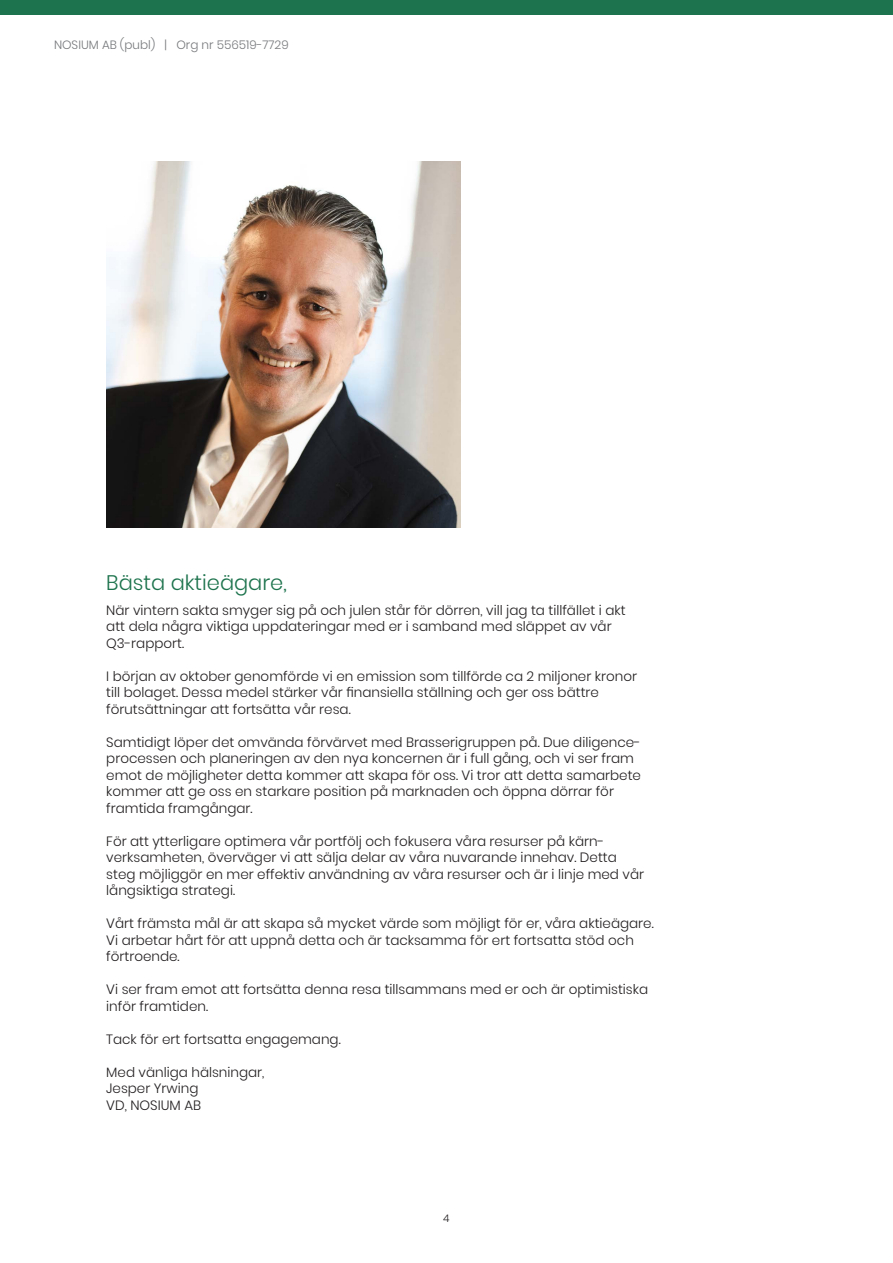
<style>
.page{position:relative;width:893px;height:1263px;background:#fff}
.page>*{position:absolute;margin:0;border:0;box-sizing:border-box;transform-origin:0 0}
.Huvudrubrik_3{font:300 21px "Poppins";color:#1d734d}
.Brödtexter{font:300 13.5px/16.5px "Poppins";color:#231f20}
.t1{font:300 12px "Poppins";color:#76787b}
.t2{font:300 10.5px "Poppins";color:#231f20}
</style>
<div class="page">
<div style="left:0;top:0;width:893px;height:15px;background:#1d734d"></div>
<img style="left:106px;top:162px;width:354px;height:365px">
<p class="t1" style="left:54px;top:38px;width:236px">NOSIUM AB (publ) | Org nr 556519-7729</p>
<p class="Huvudrubrik_3" style="left:106px;top:570px;width:182px">Bästa aktieägare,</p>
<p class="Brödtexter" style="left:106px;top:602px;width:521px">När vintern sakta smyger sig på och julen står för dörren, vill jag ta tillfället i akt att dela några viktiga uppdateringar med er i samband med släppet av vår<br>Q3-rapport.</p>
<p class="Brödtexter" style="left:106px;top:668px;width:532px">I början av oktober genomförde vi en emission som tillförde ca 2 miljoner kronor till bolaget. Dessa medel stärker vår finansiella ställning och ger oss bättre förutsättningar att fortsätta vår resa.</p>
<p class="Brödtexter" style="left:106px;top:734px;width:536px">Samtidigt löper det omvända förvärvet med Brasserigruppen på. Due diligence&shy;processen och planeringen av den nya koncernen är i full gång, och vi ser fram emot de möjligheter detta kommer att skapa för oss. Vi tror att detta samarbete kommer att ge oss en starkare position på marknaden och öppna dörrar för framtida framgångar.</p>
<p class="Brödtexter" style="left:106px;top:833px;width:539px">För att ytterligare optimera vår portfölj och fokusera våra resurser på kärn&shy;verksamheten, överväger vi att sälja delar av våra nuvarande innehav. Detta steg möjliggör en mer effektiv användning av våra resurser och är i linje med vår långsiktiga strategi.</p>
<p class="Brödtexter" style="left:106px;top:915px;width:549px">Vårt främsta mål är att skapa så mycket värde som möjligt för er, våra aktieägare.<br>Vi arbetar hårt för att uppnå detta och är tacksamma för ert fortsatta stöd och förtroende.</p>
<p class="Brödtexter" style="left:106px;top:981px;width:543px">Vi ser fram emot att fortsätta denna resa tillsammans med er och är optimistiska inför framtiden.</p>
<p class="Brödtexter" style="left:106px;top:1031px;width:236px">Tack för ert fortsatta engagemang.</p>
<p class="Brödtexter" style="left:106px;top:1064px;width:160px">Med vänliga hälsningar,</p>
<p class="Brödtexter" style="left:106px;top:1080px;width:94px">Jesper Yrwing</p>
<p class="Brödtexter" style="left:106px;top:1097px;width:96px">VD, NOSIUM AB</p>
<p class="t2" style="left:443px;top:1212px;width:8px">4</p>
</div>
